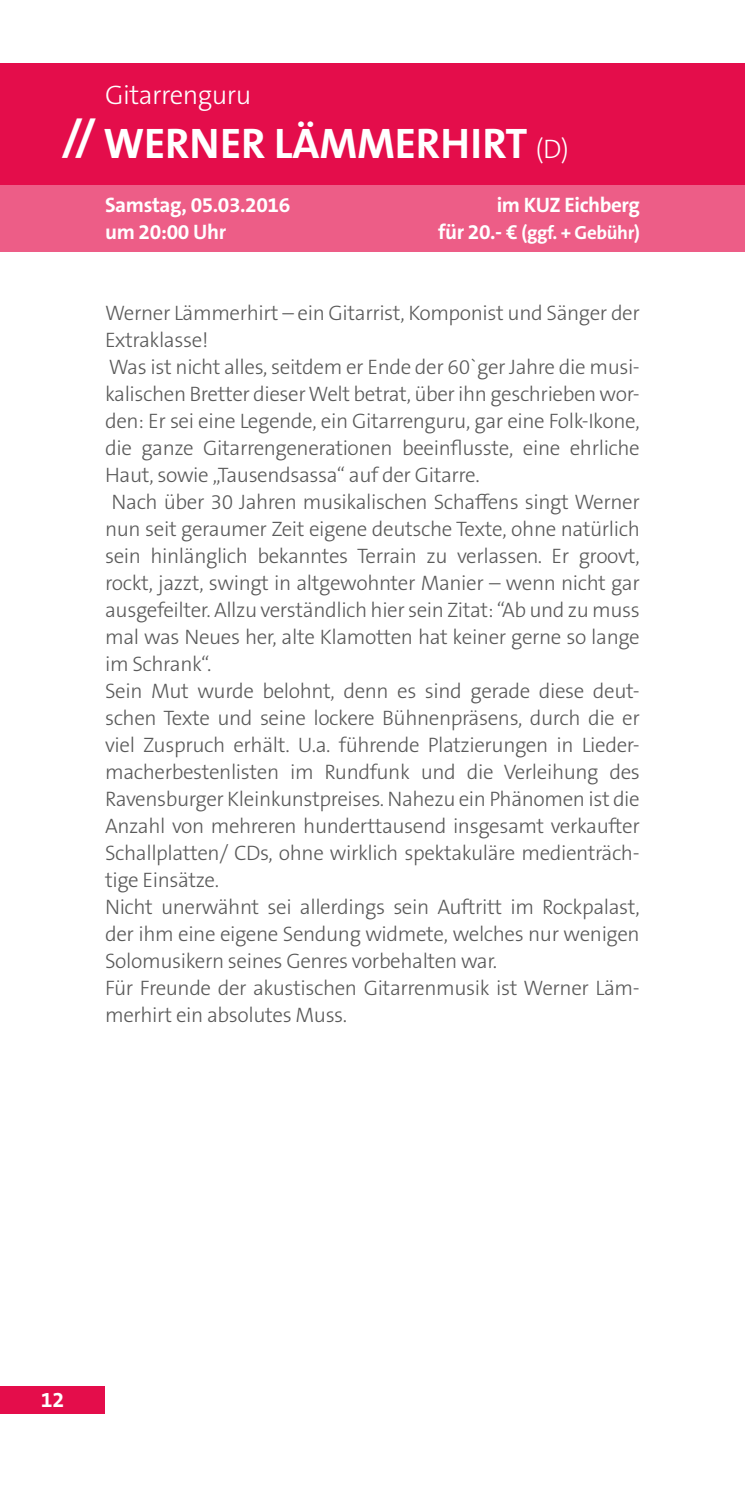
<style>
.page{position:relative;width:745px;height:1489px;background:#fff}
.page>*{position:absolute;margin:0;border:0;box-sizing:border-box;transform-origin:0 0}
.t1{font:700 43px "The Sans B Plus W7";color:#fff}
.t2{font:300 27px "The Sans B Plus W3";letter-spacing:-.02em;color:#fff}
.t3{font:700 21.5px "The Sans B Plus W7";color:#fff}
.t4{font:300 21px "The Sans B Plus W3";letter-spacing:-.02em;color:#5a5a5a}
.t5{font:700 21px/27px "The Sans B Plus W7";letter-spacing:-.02em;color:#fff}
.t6{font:700 19px "The Sans B Plus W7";letter-spacing:-.02em;color:#fff}
.s1{font-family:"The Sans B Plus W3";font-weight:300;font-size:27px}
.s2{font-size:21px}
</style>
<div class="page">
<div style="left:0;top:1386px;width:105px;height:27px;background:#e40d4b"></div>
<div style="left:0;top:63px;width:744px;height:122px;background:#e40d4b"></div>
<div style="left:0;top:184px;width:744px;height:68px;background:#ed5d87"></div>
<p class="t2" style="left:105px;top:77px;width:147px">Gitarrenguru</p>
<h1 class="t1" style="left:62px;top:115px;width:507px">// WERNER LÄMMERHIRT <span class="s1">(D)</span></h1>
<p class="t5" style="left:105px;top:191px;width:186px">Samstag, 05.03.2016 um 20:00 Uhr</p>
<p class="t5" style="left:496px;top:191px;width:144px">im KUZ Eichberg</p>
<p class="t6" style="left:438px;top:220px;width:203px"><span class="s2">für 20.- €</span> (ggf. + Gebühr)</p>
<p class="t4" style="left:105px;top:299px;width:536px">Werner Lämmerhirt – ein Gitarrist, Komponist und Sänger der</p>
<p class="t4" style="left:105px;top:326px;width:105px">Extraklasse!</p>
<p class="t4" style="left:109px;top:353px;width:532px">Was ist nicht alles, seitdem er Ende der 60`ger Jahre die musi-</p>
<p class="t4" style="left:105px;top:380px;width:536px">kalischen Bretter dieser Welt betrat, über ihn geschrieben wor-</p>
<p class="t4" style="left:105px;top:407px;width:536px">den: Er sei eine Legende, ein Gitarrenguru, gar eine Folk-Ikone,</p>
<p class="t4" style="left:105px;top:434px;width:536px">die ganze Gitarrengenerationen beeinflusste, eine ehrliche</p>
<p class="t4" style="left:105px;top:461px;width:376px">Haut, sowie „Tausendsassa“ auf der Gitarre.</p>
<p class="t4" style="left:111px;top:488px;width:529px">Nach über 30 Jahren musikalischen Schaffens singt Werner</p>
<p class="t4" style="left:105px;top:515px;width:536px">nun seit geraumer Zeit eigene deutsche Texte, ohne natürlich</p>
<p class="t4" style="left:105px;top:542px;width:536px">sein hinlänglich bekanntes Terrain zu verlassen. Er groovt,</p>
<p class="t4" style="left:105px;top:569px;width:536px">rockt, jazzt, swingt in altgewohnter Manier – wenn nicht gar</p>
<p class="t4" style="left:105px;top:596px;width:536px">ausgefeilter. Allzu verständlich hier sein Zitat: “Ab und zu muss</p>
<p class="t4" style="left:105px;top:623px;width:536px">mal was Neues her, alte Klamotten hat keiner gerne so lange</p>
<p class="t4" style="left:105px;top:650px;width:108px">im Schrank“.</p>
<p class="t4" style="left:105px;top:677px;width:536px">Sein Mut wurde belohnt, denn es sind gerade diese deut-</p>
<p class="t4" style="left:105px;top:704px;width:536px">schen Texte und seine lockere Bühnenpräsens, durch die er</p>
<p class="t4" style="left:105px;top:731px;width:536px">viel Zuspruch erhält. U.a. führende Platzierungen in Lieder-</p>
<p class="t4" style="left:105px;top:758px;width:536px">macherbestenlisten im Rundfunk und die Verleihung des</p>
<p class="t4" style="left:105px;top:785px;width:536px">Ravensburger Kleinkunstpreises. Nahezu ein Phänomen ist die</p>
<p class="t4" style="left:105px;top:812px;width:536px">Anzahl von mehreren hunderttausend insgesamt verkaufter</p>
<p class="t4" style="left:105px;top:839px;width:536px">Schallplatten/ CDs, ohne wirklich spektakuläre medienträch-</p>
<p class="t4" style="left:105px;top:866px;width:115px">tige Einsätze.</p>
<p class="t4" style="left:105px;top:893px;width:536px">Nicht unerwähnt sei allerdings sein Auftritt im Rockpalast,</p>
<p class="t4" style="left:105px;top:920px;width:536px">der ihm eine eigene Sendung widmete, welches nur wenigen</p>
<p class="t4" style="left:105px;top:947px;width:393px">Solomusikern seines Genres vorbehalten war.</p>
<p class="t4" style="left:105px;top:974px;width:536px">Für Freunde der akustischen Gitarrenmusik ist Werner Läm-</p>
<p class="t4" style="left:105px;top:1001px;width:243px">merhirt ein absolutes Muss.</p>
<p class="t3" style="left:41px;top:1385px;width:25px">12</p>
</div>
